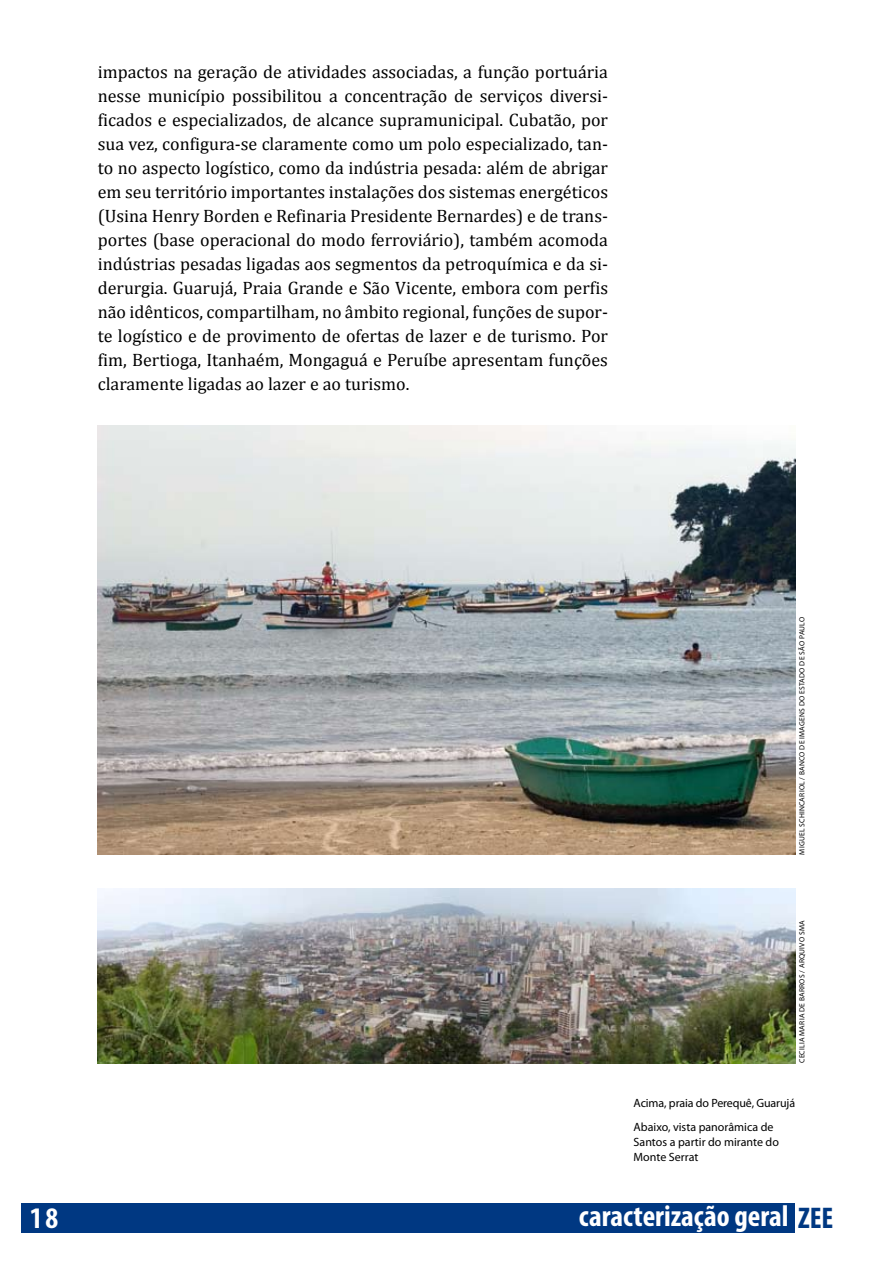
<style>
.page{position:relative;width:893px;height:1263px;background:#fff}
.page>*{position:absolute;margin:0;border:0;box-sizing:border-box;transform-origin:0 0}
.t1{font:700 condensed 30px "Myriad Pro";color:#fff}
.t2{font:18px/24px "Cambria";color:#000;text-align:justify}
.t3{font:12px/23.5px "Myriad Pro";color:#000}
.t4{font:7.5px "Myriad Pro";letter-spacing:.03em;color:#000}
.s1{color:#003882}
</style>
<div class="page">
<div style="left:21px;top:1203px;width:774px;height:30px;background:#003882"></div>
<img style="left:98px;top:425px;width:697px;height:430px">
<img style="left:98px;top:889px;width:697px;height:174px">
<p class="t2" style="left:98px;top:60px;width:512px">impactos na geração de atividades associadas, a função portuária nesse município possibilitou a concentração de serviços diversi&shy;ficados e especializados, de alcance supramunicipal. Cubatão, por sua vez, configura-se claramente como um polo especializado, tan&shy;to no aspecto logístico, como da indústria pesada: além de abrigar em seu território importantes instalações dos sistemas energéticos (Usina Henry Borden e Refinaria Presidente Bernardes) e de trans&shy;portes (base operacional do modo ferroviário), também acomoda indústrias pesadas ligadas aos segmentos da petroquímica e da si&shy;derurgia. Guarujá, Praia Grande e São Vicente, embora com perfis não idênticos, compartilham, no âmbito regional, funções de supor&shy;te logístico e de provimento de ofertas de lazer e de turismo. Por fim, Bertioga, Itanhaém, Mongaguá e Peruíbe apresentam funções claramente ligadas ao lazer e ao turismo.</p>
<p class="t4" style="left:797px;top:855px;width:239px;rotate:-90deg">Miguel Schincariol / Banco de imagens do estado de são paulo</p>
<p class="t4" style="left:797px;top:1063px;width:144px;rotate:-90deg">cecilia maria de barros / arquivo SMA</p>
<p class="t3" style="left:634px;top:1091px;width:163px">Acima, praia do Perequê, Guarujá<br>Abaixo, vista panorâmica de</p>
<p class="t3" style="left:634px;top:1134px;width:147px;line-height:15px">Santos a partir do mirante do<br>Monte Serrat</p>
<h1 class="t1" style="left:30px;top:1199px;width:30px">18</h1>
<h1 class="t1" style="left:579px;top:1197px;width:243px">caracterização geral <span class="s1">ZEE</span></h1>
</div>
